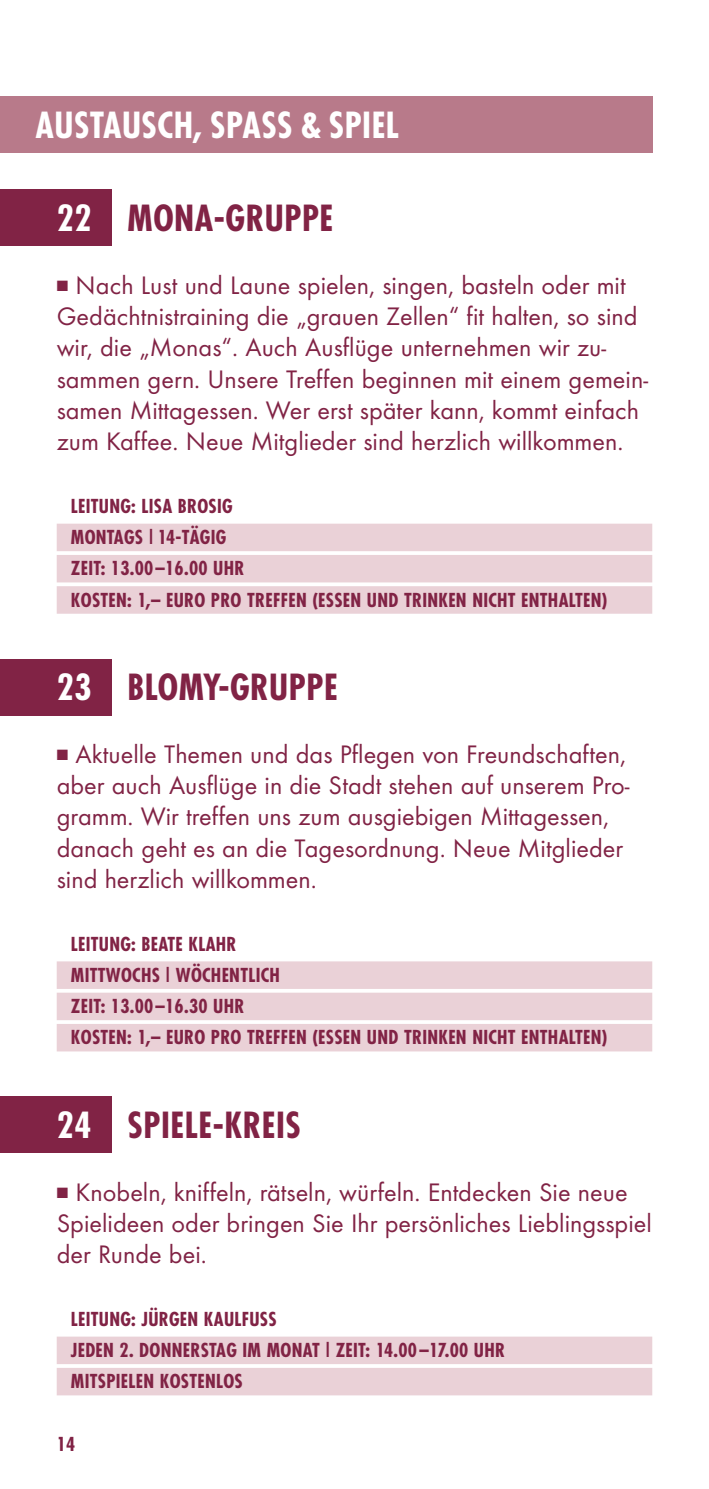
<style>
.page{position:relative;width:709px;height:1489px;background:#fff}
.page>*{position:absolute;margin:0;border:0;box-sizing:border-box;transform-origin:0 0}
.t1{font:700 condensed 35px "Futura";letter-spacing:.015em;color:#812345}
.t2{font:700 condensed 35px "Futura";letter-spacing:.015em;color:#fff}
.t3{font:26.25px/31.2px "Futura T";color:#812345}
.t4{font:700 condensed 18.75px/31.2px "Futura";letter-spacing:.015em;color:#812345}
</style>
<div class="page">
<div style="left:57px;top:523px;width:595px;height:28px;background:#ead1d7"></div>
<div style="left:57px;top:555px;width:595px;height:27px;background:#ead1d7"></div>
<div style="left:57px;top:586px;width:595px;height:27px;background:#ead1d7"></div>
<div style="left:57px;top:961px;width:595px;height:27px;background:#ead1d7"></div>
<div style="left:57px;top:992px;width:595px;height:28px;background:#ead1d7"></div>
<div style="left:57px;top:1023px;width:595px;height:28px;background:#ead1d7"></div>
<div style="left:57px;top:1336px;width:595px;height:27px;background:#ead1d7"></div>
<div style="left:57px;top:1367px;width:595px;height:28px;background:#ead1d7"></div>
<div style="left:0;top:189px;width:112px;height:57px;background:#812345"></div>
<div style="left:0;top:658px;width:112px;height:57px;background:#812345"></div>
<div style="left:0;top:96px;width:652px;height:56px;background:#b87a8a"></div>
<div style="left:0;top:1096px;width:112px;height:57px;background:#812345"></div>
<hr style="left:708px;top:279px;width:1px;height:90px;background:#812345">
<h1 class="t2" style="left:35px;top:102px;width:365px">AUSTAUSCH, SPASS &amp; SPIEL</h1>
<h1 class="t2" style="left:57px;top:196px;width:36px">22</h1>
<h1 class="t1" style="left:128px;top:196px;width:207px">MONA-GRUPPE</h1>
<p class="t3" style="left:57px;top:269px;width:593px">■ Nach Lust und Laune spielen, singen, basteln oder mit Gedächtnistraining die „grauen Zellen“ fit halten, so sind wir, die „Monas“. Auch Ausflüge unternehmen wir zu&shy;sammen gern. Unsere Treffen beginnen mit einem gemein&shy;samen Mittagessen. Wer erst später kann, kommt einfach zum Kaffee. Neue Mitglieder sind herzlich willkommen.</p>
<p class="t4" style="left:71px;top:490px;width:538px">LEITUNG: LISA BROSIG<br>MONTAGS | 14-TÄGIG<br>ZEIT: 13.00–16.00 UHR<br>KOSTEN: 1,– EURO PRO TREFFEN (ESSEN UND TRINKEN NICHT ENTHALTEN)</p>
<h1 class="t2" style="left:57px;top:665px;width:36px">23</h1>
<h1 class="t1" style="left:128px;top:665px;width:212px">BLOMY-GRUPPE</h1>
<p class="t3" style="left:57px;top:738px;width:574px">■ Aktuelle Themen und das Pflegen von Freundschaften, aber auch Ausflüge in die Stadt stehen auf unserem Pro&shy;gramm. Wir treffen uns zum ausgiebigen Mittagessen, danach geht es an die Tagesordnung. Neue Mitglieder sind herzlich willkommen.</p>
<p class="t4" style="left:71px;top:927px;width:538px">LEITUNG: BEATE KLAHR<br>MITTWOCHS | WÖCHENTLICH<br>ZEIT: 13.00–16.30 UHR<br>KOSTEN: 1,– EURO PRO TREFFEN (ESSEN UND TRINKEN NICHT ENTHALTEN)</p>
<h1 class="t2" style="left:57px;top:1102px;width:36px">24</h1>
<h1 class="t1" style="left:128px;top:1102px;width:175px">SPIELE-KREIS</h1>
<p class="t3" style="left:57px;top:1175px;width:596px">■ Knobeln, kniffeln, rätseln, würfeln. Entdecken Sie neue<br>Spielideen oder bringen Sie Ihr persönliches Lieblingsspiel der Runde bei.</p>
<p class="t4" style="left:71px;top:1302px;width:436px">LEITUNG: JÜRGEN KAULFUSS<br>JEDEN 2. DONNERSTAG IM MONAT | ZEIT: 14.00 –17.00 UHR<br>MITSPIELEN KOSTENLOS</p>
<p class="t4" style="left:57px;top:1427px;width:20px">14</p>
</div>
